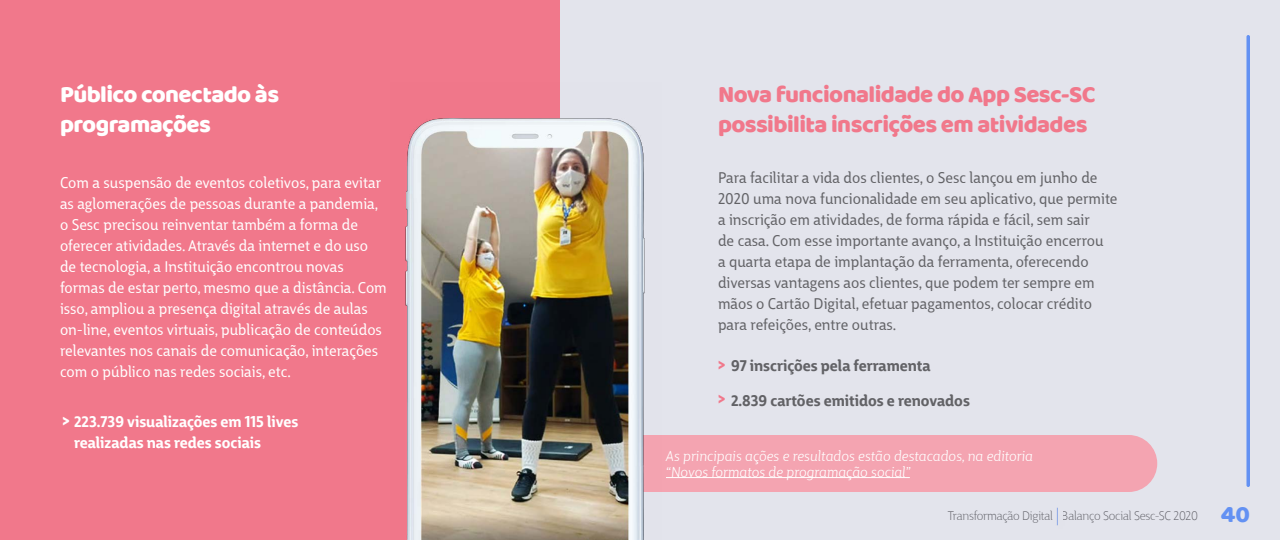
<style>
.page{position:relative;width:1280px;height:540px;background:#e3e4ec}
.page>*{position:absolute;margin:0;border:0;box-sizing:border-box;transform-origin:0 0}
.t1{font:24px/30px "Baloo";letter-spacing:-.025em;color:#f1788b}
.t2{font:24px/30px "Baloo";letter-spacing:-.025em;color:#fff}
.t3{font:700 18px/33.3px "Big City Grotesque Pro";color:#f1788b}
.t4{font:700 18px "Big City Grotesque Pro";color:#fff}
.t5{font:15px/21px "Big City Grotesque Pro";color:#fff}
.t6{font:15px/21px "Big City Grotesque Pro";color:#626266}
.t7{font:700 15px "Big City Grotesque Pro";color:#626266}
.t8{font:700 15px/21px "Big City Grotesque Pro";color:#fff}
.t9{font:italic 14px/16px "Big City Grotesque Pro";color:#fff}
.t10{font:300 12px "Big City Grotesque Pro";letter-spacing:-.02em;color:#626266}
.s1{font-family:"Baloo";font-weight:400;font-size:24px;color:#6391f3}
</style>
<div class="page">
<div style="left:0;top:0;width:560px;height:540px;background:#f1788b"></div>
<div style="left:602px;top:435px;width:555px;height:57px;background:#f4a4b1;border-radius:28px"></div>
<hr style="left:666px;top:477px;width:244px;height:1px;background:#fff">
<img style="left:390px;top:82px;width:255px;height:458px">
<svg style="left:1246px;top:35px;width:4px;height:452px;background:#729bf1"></svg>
<div style="left:1053px;top:504px;width:9px;height:22px;background:#d2d3df;opacity:.4"></div>
<h1 class="t2" style="left:60px;top:79px;width:221px">Público conectado às programações</h1>
<p class="t5" style="left:60px;top:171px;width:328px">Com a suspensão de eventos coletivos, para evitar as aglomerações de pessoas durante a pandemia, o Sesc precisou reinventar também a forma de oferecer atividades. Através da internet e do uso de tecnologia, a Instituição encontrou novas formas de estar perto, mesmo que a distância. Com isso, ampliou a presença digital através de aulas on-line, eventos virtuais, publicação de conteúdos relevantes nos canais de comunicação, interações com o público nas redes sociais, etc.</p>
<p class="t8" style="left:74px;top:410px;width:226px">223.739 visualizações em 115 lives realizadas nas redes sociais</p>
<p class="t4" style="left:62px;top:405px;width:9px">&gt;</p>
<h1 class="t1" style="left:718px;top:79px;width:379px">Nova funcionalidade do App Sesc-SC possibilita inscrições em atividades</h1>
<p class="t6" style="left:718px;top:166px;width:401px">Para facilitar a vida dos clientes, o Sesc lançou em junho de 2020 uma nova funcionalidade em seu aplicativo, que permite a inscrição em atividades, de forma rápida e fácil, sem sair<br>de casa. Com esse importante avanço, a Instituição encerrou<br>a quarta etapa de implantação da ferramenta, oferecendo diversas vantagens aos clientes, que podem ter sempre em mãos o Cartão Digital, efetuar pagamentos, colocar crédito para refeições, entre outras.</p>
<p class="t7" style="left:731px;top:353px;width:201px">97 inscrições pela ferramenta</p>
<p class="t7" style="left:731px;top:388px;width:240px">2.839 cartões emitidos e renovados</p>
<p class="t3" style="left:718px;top:346px;width:9px">&gt; &gt;</p>
<p class="t9" style="left:666px;top:447px;width:369px">As principais ações e resultados estão destacados, na editoria “Novos formatos de programação social”</p>
<p class="t10" style="left:948px;top:507px;width:304px">Transformação Digital Balanço Social Sesc-SC 2020 <span class="s1">40</span></p>
</div>
